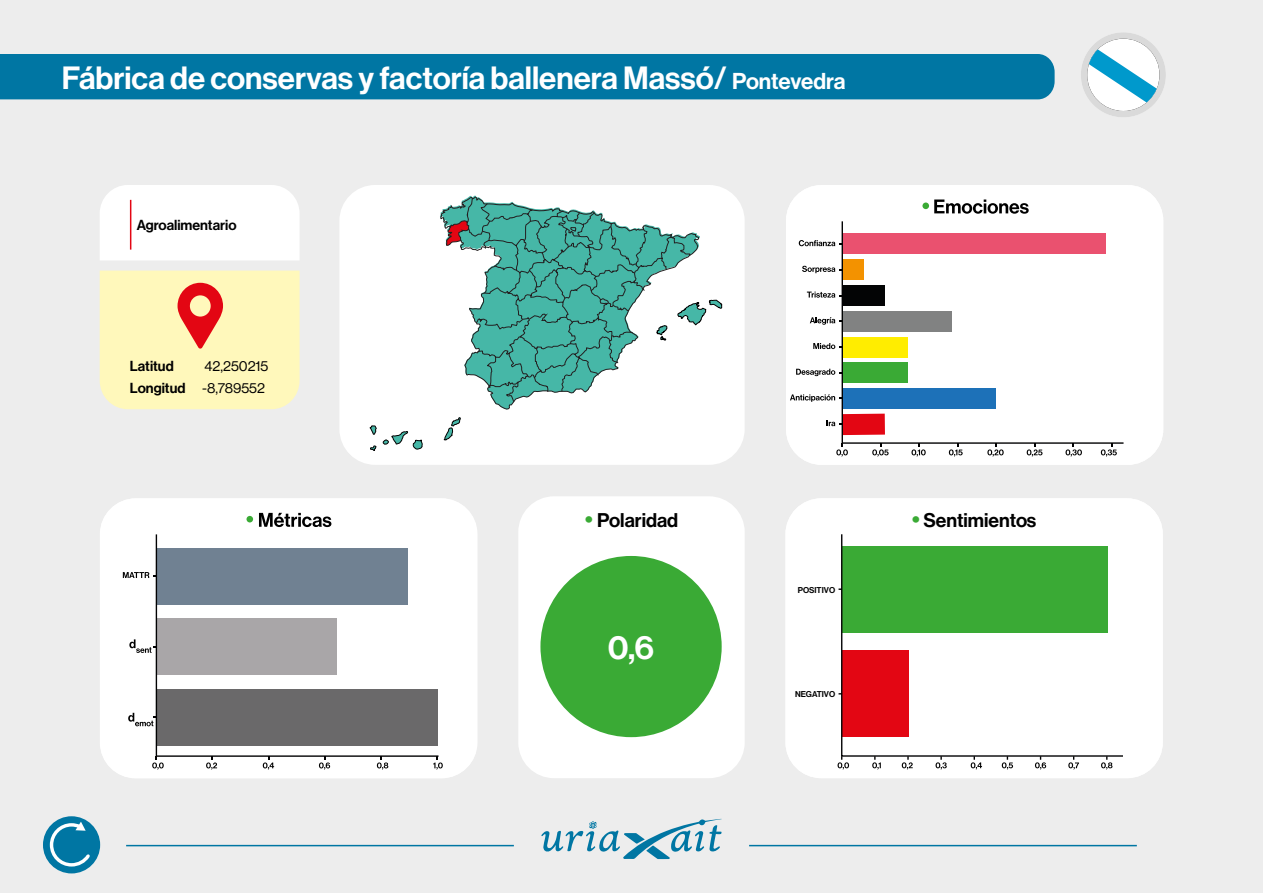
<style>
.page{position:relative;width:1263px;height:893px;background:#ededed}
.page>*{position:absolute;margin:0;border:0;box-sizing:border-box;transform-origin:0 0}
.t1{font:38.4px "N Haas Grotesk DS Pro 65 Md";color:#fff}
.t2{font:33px "N Haas Grotesk DS Pro 65 Md";color:#fff}
.t3{font:31.5px "N Haas Grotesk DS Pro 65 Md";color:#fff}
.t4{font:19.5px "N Haas Grotesk DS Pro 65 Md";color:#000}
.t5{font:14.25px/22.2px "N Haas Grotesk DS Pro 55 Rg";color:#000;text-align:right}
.t6{font:14.25px "N Haas Grotesk DS Pro 65 Md";color:#000}
.t7{font:8.4px "N Haas Grotesk DS Pro 65 Md";color:#000}
.s1{font-size:22.5px}
.s2{font-family:"N Haas Grotesk DS Pro 65 Md"}
.s3{font-size:23.55px;color:#3aaa35}
</style>
<div class="page">
<svg style="left:541px;top:819px;width:181px;height:40px"></svg>
<hr style="left:126px;top:845px;width:388px;height:1px;background:#0076a3">
<hr style="left:749px;top:845px;width:388px;height:1px;background:#0076a3">
<div style="left:0;top:54px;width:1054px;height:45px;background:#0076a3"></div>
<div style="left:518px;top:496px;width:227px;height:282px;background:#fff;border-radius:36px"></div>
<div style="left:339px;top:185px;width:406px;height:280px;background:#fff;border-radius:36px"></div>
<div style="left:100px;top:185px;width:199px;height:75px;background:#fff"></div>
<svg style="left:100px;top:271px;width:200px;height:138px"></svg>
<div style="left:43px;top:816px;width:57px;height:57px;background:#0076a3;border-radius:50%"></div>
<svg style="left:48px;top:821px;width:45px;height:47px"></svg>
<hr style="left:130px;top:200px;width:1px;height:50px;background:#e30613">
<div style="left:1081px;top:32px;width:85px;height:85px;background:#dadada;border-radius:50%"></div>
<svg style="left:1087px;top:39px;width:72px;height:72px"></svg>
<svg style="left:446px;top:198px;width:276px;height:204px"></svg>
<svg style="left:443px;top:417px;width:18px;height:23px"></svg>
<svg style="left:370px;top:425px;width:7px;height:10px"></svg>
<svg style="left:383px;top:431px;width:40px;height:18px"></svg>
<svg style="left:370px;top:446px;width:6px;height:5px"></svg>
<div style="left:786px;top:185px;width:377px;height:280px;background:#fff;border-radius:36px"></div>
<div style="left:922px;top:203px;width:7px;height:6px;background:#3aaa35;border-radius:50%"></div>
<svg style="left:934px;top:199px;width:95px;height:15px"></svg>
<svg style="left:799px;top:240px;width:42px;height:6px"></svg>
<svg style="left:802px;top:266px;width:39px;height:7px"></svg>
<svg style="left:807px;top:292px;width:34px;height:6px"></svg>
<svg style="left:810px;top:317px;width:31px;height:8px"></svg>
<svg style="left:813px;top:343px;width:28px;height:6px"></svg>
<svg style="left:796px;top:369px;width:45px;height:7px"></svg>
<svg style="left:790px;top:394px;width:51px;height:8px"></svg>
<svg style="left:827px;top:420px;width:14px;height:7px"></svg>
<svg style="left:836px;top:444px;width:12px;height:13px"></svg>
<svg style="left:872px;top:444px;width:17px;height:13px"></svg>
<svg style="left:911px;top:444px;width:15px;height:13px"></svg>
<svg style="left:949px;top:444px;width:14px;height:13px"></svg>
<svg style="left:987px;top:444px;width:17px;height:13px"></svg>
<svg style="left:1027px;top:444px;width:15px;height:13px"></svg>
<svg style="left:1101px;top:444px;width:16px;height:13px"></svg>
<svg style="left:1065px;top:444px;width:17px;height:13px"></svg>
<svg style="left:841px;top:221px;width:282px;height:223px"></svg>
<div style="left:785px;top:498px;width:378px;height:280px;background:#fff;border-radius:36px"></div>
<svg style="left:837px;top:757px;width:12px;height:13px"></svg>
<svg style="left:872px;top:757px;width:9px;height:13px"></svg>
<svg style="left:902px;top:757px;width:11px;height:13px"></svg>
<svg style="left:935px;top:757px;width:12px;height:13px"></svg>
<svg style="left:971px;top:757px;width:11px;height:13px"></svg>
<svg style="left:1002px;top:757px;width:11px;height:13px"></svg>
<svg style="left:1035px;top:757px;width:11px;height:13px"></svg>
<svg style="left:1068px;top:757px;width:11px;height:13px"></svg>
<svg style="left:1101px;top:757px;width:11px;height:13px"></svg>
<svg style="left:840px;top:534px;width:283px;height:223px"></svg>
<div style="left:100px;top:498px;width:377px;height:280px;background:#fff;border-radius:36px"></div>
<svg style="left:156px;top:534px;width:282px;height:223px"></svg>
<svg style="left:123px;top:572px;width:34px;height:6px"></svg>
<svg style="left:129px;top:639px;width:28px;height:14px"></svg>
<svg style="left:128px;top:713px;width:29px;height:13px"></svg>
<svg style="left:152px;top:756px;width:12px;height:14px"></svg>
<svg style="left:206px;top:756px;width:11px;height:14px"></svg>
<svg style="left:263px;top:756px;width:11px;height:14px"></svg>
<svg style="left:319px;top:756px;width:11px;height:14px"></svg>
<svg style="left:433px;top:756px;width:10px;height:14px"></svg>
<svg style="left:377px;top:756px;width:11px;height:14px"></svg>
<div style="left:246px;top:516px;width:7px;height:6px;background:#3aaa35;border-radius:50%"></div>
<svg style="left:259px;top:513px;width:72px;height:14px"></svg>
<div style="left:540px;top:556px;width:182px;height:181px;background:#3aaa35;border-radius:50%"></div>
<p class="t3" style="left:62px;top:60px;width:785px">Fábrica de conservas y factoría ballenera Massó/ <span class="s1">Pontevedra</span></p>
<p class="t6" style="left:137px;top:217px;width:101px">Agroalimentario</p>
<p class="t6" style="left:130px;top:358px;width:45px">Latitud</p>
<p class="t5" style="left:130px;top:355px;width:140px">42,250215<br><span class="s2">Longitud</span> -8,789552</p>
<p class="t4" style="left:585px;top:508px;width:95px"><span class="s3">•</span> Polaridad</p>
<p class="t1" style="left:634px;top:624px;width:24px">6</p>
<p class="t2" style="left:608px;top:629px;width:48px">0,6</p>
<p class="t7" style="left:798px;top:585px;width:39px">POSITIVO</p>
<p class="t7" style="left:795px;top:689px;width:42px">NEGATIVO</p>
<p class="t4" style="left:912px;top:508px;width:126px"><span class="s3">•</span> Sentimientos</p>
</div>
